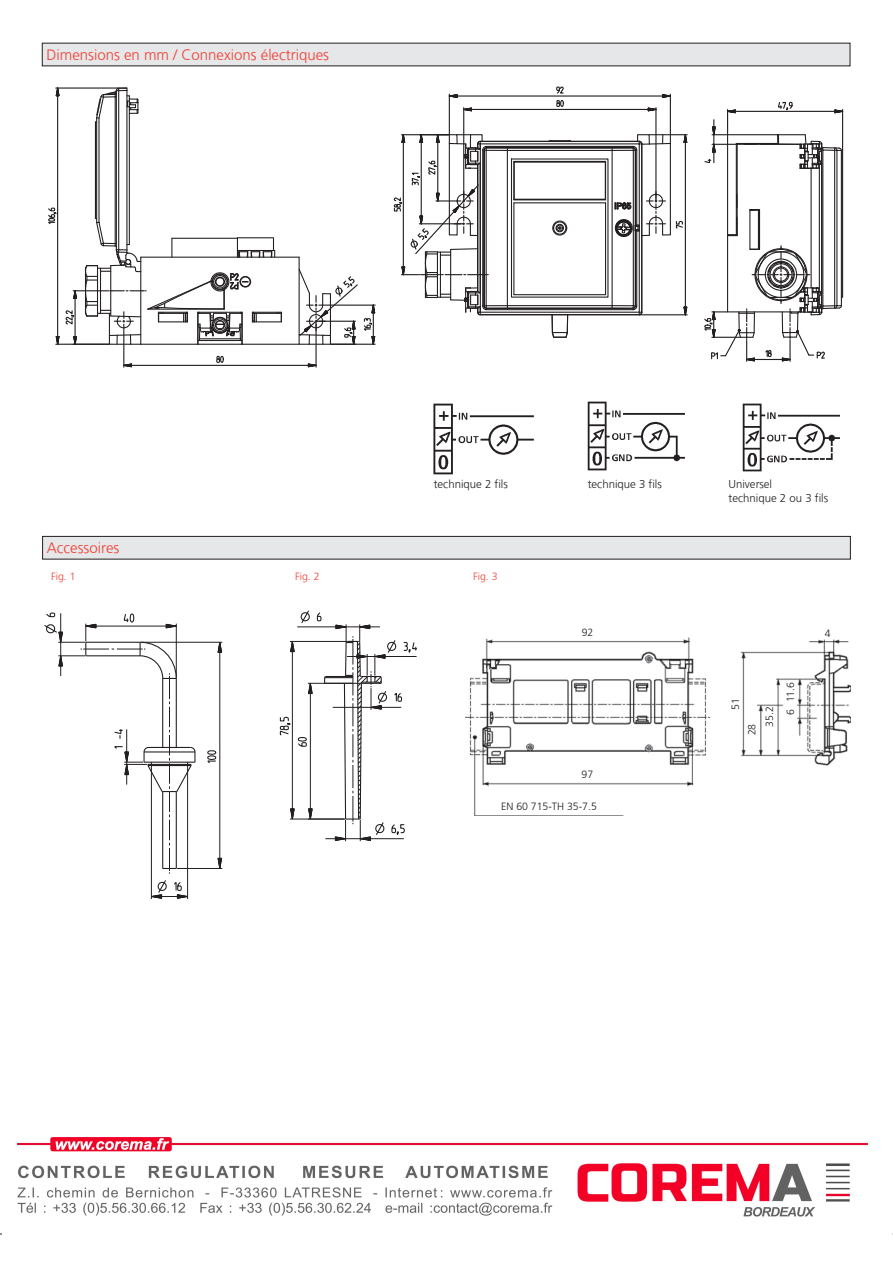
<style>
.page{position:relative;width:893px;height:1263px;background:#fff}
.page>*{position:absolute;margin:0;border:0;box-sizing:border-box;transform-origin:0 0}
.t1{font:300 15px "Frutiger";color:#ef4035}
.t2{font:300 11.4px/13.6px "Frutiger";color:#231f20}
.t3{font:300 10.5px/17.4px "Frutiger";color:#231f20}
.t4{font:300 10.5px "Frutiger";color:#ef4035}
</style>
<div class="page">
<hr style="left:242px;top:344px;width:57px;height:1px;background:#231f20">
<hr style="left:299px;top:257px;width:1px;height:87px;background:#231f20">
<hr style="left:141px;top:257px;width:158px;height:1px;background:#231f20">
<hr style="left:56px;top:344px;width:53px;height:1px;background:#231f20">
<hr style="left:56px;top:87px;width:70px;height:2px;background:#231f20">
<hr style="left:57px;top:88px;width:1px;height:256px;background:#231f20">
<svg style="left:48px;top:207px;width:8px;height:17px"></svg>
<svg style="left:55px;top:335px;width:5px;height:10px"></svg>
<svg style="left:55px;top:87px;width:5px;height:10px"></svg>
<hr style="left:73px;top:290px;width:34px;height:1px;background:#231f20">
<hr style="left:75px;top:291px;width:1px;height:53px;background:#231f20">
<svg style="left:65px;top:310px;width:9px;height:15px"></svg>
<svg style="left:72px;top:335px;width:6px;height:10px"></svg>
<svg style="left:72px;top:290px;width:6px;height:10px"></svg>
<hr style="left:123px;top:331px;width:1px;height:36px;background:#231f20">
<hr style="left:315px;top:322px;width:2px;height:45px;background:#231f20">
<hr style="left:124px;top:365px;width:192px;height:1px;background:#231f20">
<svg style="left:216px;top:355px;width:8px;height:8px"></svg>
<svg style="left:123px;top:363px;width:10px;height:5px"></svg>
<svg style="left:307px;top:363px;width:10px;height:5px"></svg>
<svg style="left:298px;top:268px;width:78px;height:77px"></svg>
<hr style="left:449px;top:94px;width:1px;height:40px;background:#231f20">
<hr style="left:670px;top:94px;width:1px;height:40px;background:#231f20">
<hr style="left:449px;top:95px;width:221px;height:2px;background:#231f20">
<svg style="left:448px;top:93px;width:10px;height:6px"></svg>
<svg style="left:662px;top:93px;width:9px;height:6px"></svg>
<hr style="left:463px;top:108px;width:1px;height:92px;background:#231f20">
<hr style="left:655px;top:108px;width:1px;height:92px;background:#231f20">
<hr style="left:464px;top:109px;width:192px;height:1px;background:#231f20">
<svg style="left:556px;top:86px;width:8px;height:21px"></svg>
<svg style="left:463px;top:107px;width:9px;height:5px"></svg>
<svg style="left:647px;top:107px;width:10px;height:5px"></svg>
<svg style="left:704px;top:101px;width:140px;height:261px"></svg>
<svg style="left:393px;top:133px;width:295px;height:205px"></svg>
<svg style="left:84px;top:87px;width:199px;height:258px"></svg>
<hr style="left:177px;top:868px;width:45px;height:1px;background:#231f20">
<hr style="left:141px;top:642px;width:81px;height:1px;background:#231f20">
<hr style="left:220px;top:642px;width:1px;height:226px;background:#231f20">
<svg style="left:207px;top:750px;width:10px;height:14px"></svg>
<svg style="left:218px;top:858px;width:4px;height:10px"></svg>
<svg style="left:218px;top:642px;width:4px;height:11px"></svg>
<svg style="left:44px;top:612px;width:152px;height:287px"></svg>
<svg style="left:279px;top:610px;width:138px;height:231px"></svg>
<div style="left:42px;top:43px;width:808px;height:23px;background:#e6e7e8"></div>
<div style="left:43px;top:536px;width:807px;height:23px;background:#e6e7e8"></div>
<div style="left:43px;top:536px;width:807px;height:23px;border:1px solid #231f20"></div>
<img style="left:465px;top:637px;width:246px;height:178px">
<img style="left:740px;top:639px;width:110px;height:127px">
<img style="left:742px;top:403px;width:98px;height:69px">
<img style="left:588px;top:402px;width:97px;height:68px">
<img style="left:433px;top:404px;width:101px;height:70px">
<hr style="left:0;top:1234px;width:893px;height:1px;background:#231f20">
<img style="left:18px;top:1137px;width:850px;height:80px">
<div style="left:3px;top:1231px;width:889px;height:30px;background:#fff"></div>
<h1 class="t1" style="left:47px;top:48px;width:284px">Dimensions en mm / Connexions électriques</h1>
<h1 class="t1" style="left:47px;top:541px;width:74px">Accessoires</h1>
<p class="t2" style="left:434px;top:478px;width:76px">technique 2 fils</p>
<p class="t2" style="left:588px;top:478px;width:76px">technique 3 fils</p>
<p class="t4" style="left:51px;top:571px;width:26px">Fig. 1</p>
<p class="t4" style="left:295px;top:571px;width:26px">Fig. 2</p>
<p class="t4" style="left:473px;top:571px;width:26px">Fig. 3</p>
<p class="t3" style="left:582px;top:624px;width:13px">92</p>
<p class="t3" style="left:582px;top:766px;width:13px">97</p>
<p class="t3" style="left:501px;top:798px;width:97px">EN 60 715-TH 35-7.5</p>
<p class="t2" style="left:729px;top:478px;width:101px">Universel<br>technique 2 ou 3 fils</p>
<p class="t3" style="left:727px;top:710px;width:13px;rotate:-90deg">51</p>
<p class="t3" style="left:744px;top:727px;width:22px;text-indent:-9px;rotate:-90deg">28<br>35.2</p>
<p class="t3" style="left:782px;top:715px;width:34px;rotate:-90deg">6 11.6</p>
<p class="t3" style="left:825px;top:625px;width:7px">4</p>
</div>
